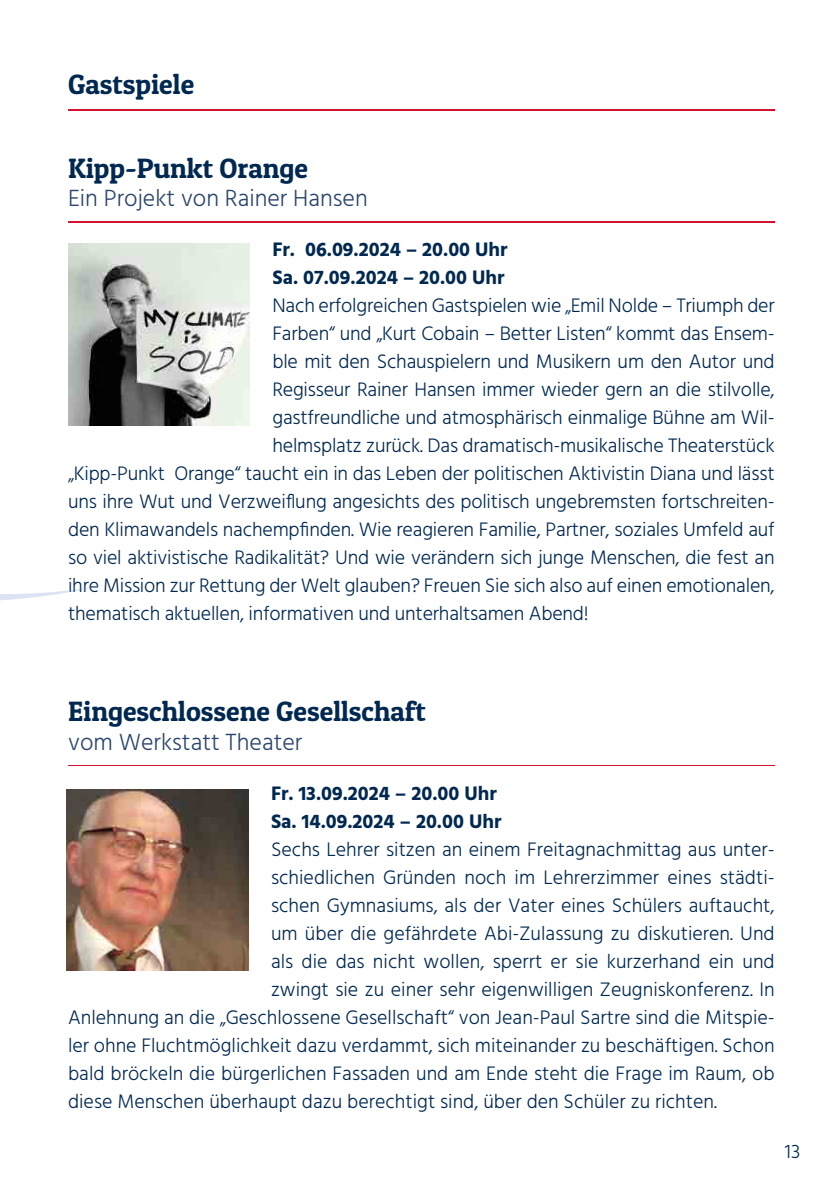
<style>
.page{position:relative;width:840px;height:1191px;background:#fff}
.page>*{position:absolute;margin:0;border:0;box-sizing:border-box;transform-origin:0 0}
.t1{font:28px "Patua One";color:#002851}
.t2{font:300 24px "Hind";color:#2b446c}
.t3{font:300 20px/28px "Hind";letter-spacing:-.01em;color:#002851;text-align:right}
.t4{font:700 20px/28px "Hind";color:#002851}
.t5{font:300 20px "Hind";letter-spacing:-.01em;color:#00315e}
</style>
<div class="page">
<hr style="left:68px;top:109px;width:706px;height:1px;background:#d51130">
<hr style="left:68px;top:222px;width:706px;height:1px;background:#d51130">
<hr style="left:68px;top:765px;width:706px;height:1px;background:#d51130">
<svg style="left:0;top:585px;width:103px;height:15px"></svg>
<img style="left:67px;top:789px;width:181px;height:181px">
<img style="left:68px;top:244px;width:181px;height:181px">
<h1 class="t1" style="left:68px;top:67px;width:127px">Gastspiele</h1>
<h1 class="t1" style="left:68px;top:150px;width:241px">Kipp-Punkt Orange</h1>
<p class="t2" style="left:68px;top:182px;width:301px">Ein Projekt von Rainer Hansen</p>
<p class="t4" style="left:272px;top:235px;width:236px">Fr. 06.09.2024 – 20.00 Uhr<br>Sa. 07.09.2024 – 20.00 Uhr</p>
<p class="t3" style="left:68px;top:293px;width:707px">Nach erfolgreichen Gastspielen wie „Emil Nolde – Triumph der<br>Farben“ und „Kurt Cobain – Better Listen“ kommt das Ensem-<br>ble mit den Schauspielern und Musikern um den Autor und<br>Regisseur Rainer Hansen immer wieder gern an die stilvolle,<br>gastfreundliche und atmosphärisch einmalige Bühne am Wil-<br>helmsplatz zurück. Das dramatisch-musikalische Theaterstück<br>„Kipp-Punkt Orange“ taucht ein in das Leben der politischen Aktivistin Diana und lässt uns ihre Wut und Verzweiflung angesichts des politisch ungebremsten fortschreiten&shy;den Klimawandels nachempfinden. Wie reagieren Familie, Partner, soziales Umfeld auf so viel aktivistische Radikalität? Und wie verändern sich junge Menschen, die fest an</p>
<p class="t3" style="left:68px;top:601px;width:522px">thematisch aktuellen, informativen und unterhaltsamen Abend!</p>
<p class="t5" style="left:68px;top:572px;width:707px">ihre Mission zur Rettung der Welt glauben? Freuen Sie sich also auf einen emotionalen,</p>
<h1 class="t1" style="left:68px;top:694px;width:359px">Eingeschlossene Gesellschaft</h1>
<p class="t2" style="left:68px;top:726px;width:236px">vom Werkstatt Theater</p>
<p class="t4" style="left:271px;top:779px;width:232px">Fr. 13.09.2024 – 20.00 Uhr<br>Sa. 14.09.2024 – 20.00 Uhr</p>
<p class="t3" style="left:271px;top:836px;width:505px">Sechs Lehrer sitzen an einem Freitagnachmittag aus unter-</p>
<p class="t3" style="left:271px;top:864px;width:505px">schiedlichen Gründen noch im Lehrerzimmer eines städti-</p>
<p class="t3" style="left:271px;top:892px;width:505px">schen Gymnasiums, als der Vater eines Schülers auftaucht,</p>
<p class="t3" style="left:271px;top:920px;width:505px">um über die gefährdete Abi-Zulassung zu diskutieren. Und</p>
<p class="t3" style="left:271px;top:948px;width:505px">als die das nicht wollen, sperrt er sie kurzerhand ein und</p>
<p class="t3" style="left:271px;top:976px;width:505px">zwingt sie zu einer sehr eigenwilligen Zeugniskonferenz. In</p>
<p class="t3" style="left:68px;top:1004px;width:707px">Anlehnung an die „Geschlossene Gesellschaft“ von Jean-Paul Sartre sind die Mitspie-</p>
<p class="t3" style="left:68px;top:1032px;width:707px">ler ohne Fluchtmöglichkeit dazu verdammt, sich miteinander zu beschäftigen. Schon</p>
<p class="t3" style="left:68px;top:1060px;width:707px">bald bröckeln die bürgerlichen Fassaden und am Ende steht die Frage im Raum, ob</p>
<p class="t3" style="left:68px;top:1088px;width:650px">diese Menschen überhaupt dazu berechtigt sind, über den Schüler zu richten.</p>
<p class="t3" style="left:784px;top:1138px;width:17px">13</p>
</div>
